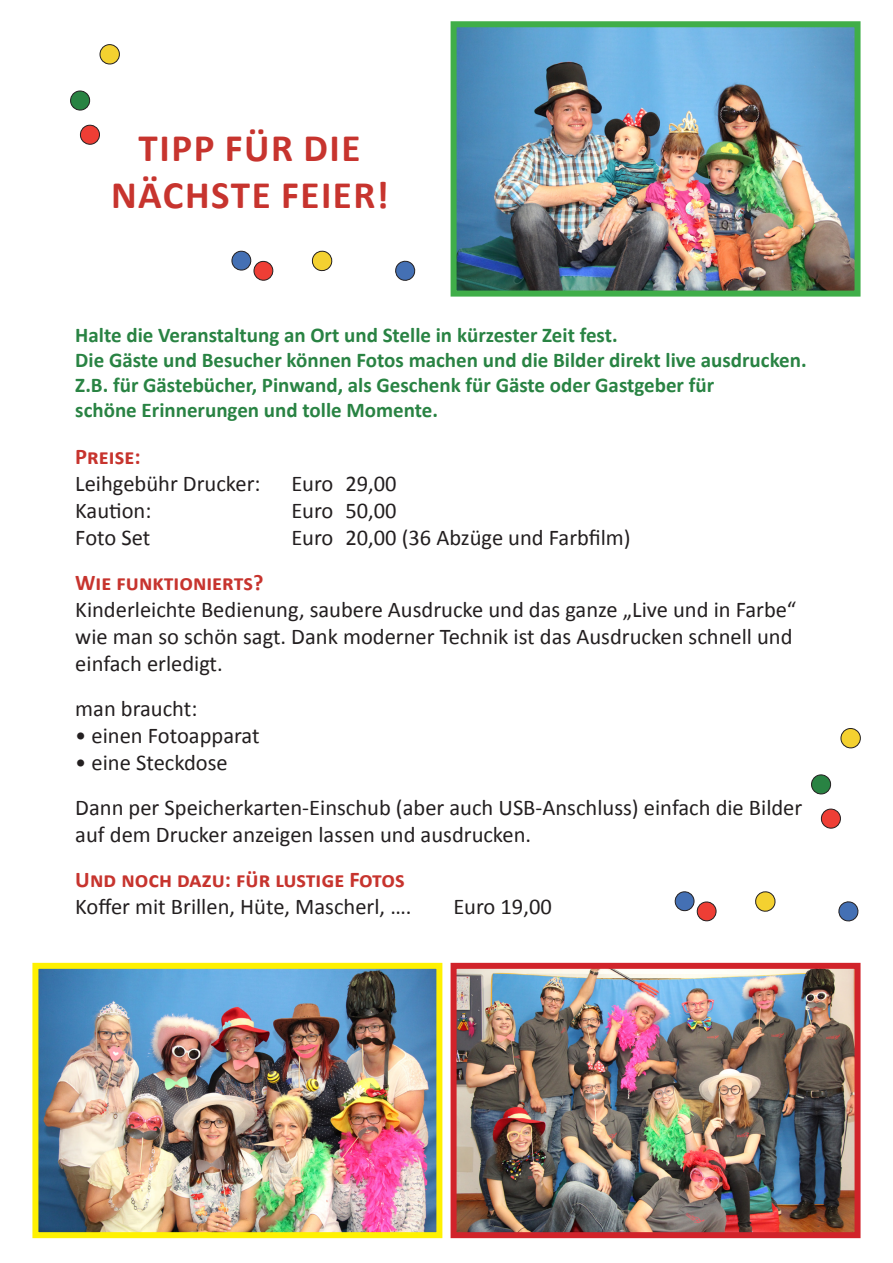
<style>
.page{position:relative;width:893px;height:1263px;background:#fff}
.page>*{position:absolute;margin:0;border:0;box-sizing:border-box;transform-origin:0 0}
.t1{font:700 39px/46.8px "Calibri";letter-spacing:.04em;color:#c7342e;text-align:center}
.t2{font:22.5px/27px "Calibri";color:#231f20}
.t3{font:700 22.5px "Calibri";color:#c7342e}
.t4{font:700 21px "Calibri";color:#298343}
</style>
<div class="page">
<img style="left:39px;top:970px;width:396px;height:261px">
<div style="left:32px;top:963px;width:410px;height:275px;border:6px solid #fff101"></div>
<img style="left:458px;top:970px;width:395px;height:261px">
<div style="left:451px;top:963px;width:409px;height:275px;border:6px solid #d1232a"></div>
<img style="left:458px;top:28px;width:395px;height:262px">
<div style="left:451px;top:21px;width:409px;height:276px;border:6px solid #40ae49"></div>
<svg style="left:755px;top:891px;width:21px;height:21px"></svg>
<svg style="left:674px;top:891px;width:43px;height:31px"></svg>
<svg style="left:811px;top:774px;width:21px;height:21px"></svg>
<svg style="left:820px;top:808px;width:21px;height:21px"></svg>
<svg style="left:838px;top:901px;width:21px;height:21px"></svg>
<svg style="left:840px;top:728px;width:21px;height:21px"></svg>
<svg style="left:311px;top:250px;width:22px;height:22px"></svg>
<svg style="left:231px;top:250px;width:43px;height:31px"></svg>
<svg style="left:70px;top:90px;width:21px;height:21px"></svg>
<svg style="left:79px;top:124px;width:21px;height:21px"></svg>
<svg style="left:395px;top:260px;width:21px;height:21px"></svg>
<svg style="left:99px;top:44px;width:21px;height:21px"></svg>
<p class="t1" style="left:111px;top:124px;width:279px">TIPP FÜR DIE<br>NÄCHSTE FEIER!</p>
<p class="t4" style="left:75px;top:321px;width:544px">Halte die Veranstaltung an Ort und Stelle in kürzester Zeit fest.</p>
<p class="t4" style="left:75px;top:346px;width:733px">Die Gäste und Besucher können Fotos machen und die Bilder direkt live ausdrucken.</p>
<p class="t4" style="left:75px;top:372px;width:640px">Z.B. für Gästebücher, Pinwand, als Geschenk für Gäste oder Gastgeber für</p>
<p class="t4" style="left:75px;top:397px;width:364px">schöne Erinnerungen und tolle Momente.</p>
<p class="t3" style="left:75px;top:442px;width:67px">Preise:</p>
<p class="t2" style="left:75px;top:470px;width:187px">Leihgebühr Drucker:</p>
<p class="t2" style="left:291px;top:470px;width:107px">Euro 29,00</p>
<p class="t2" style="left:75px;top:497px;width:78px">Kaution:</p>
<p class="t2" style="left:291px;top:497px;width:107px">Euro 50,00</p>
<p class="t2" style="left:75px;top:524px;width:77px">Foto Set</p>
<p class="t2" style="left:291px;top:524px;width:341px">Euro 20,00 (36 Abzüge und Farbfilm)</p>
<p class="t3" style="left:75px;top:568px;width:190px">Wie funktionierts?</p>
<p class="t2" style="left:75px;top:596px;width:722px">Kinderleichte Bedienung, saubere Ausdrucke und das ganze „Live und in Farbe“ wie man so schön sagt. Dank moderner Technik ist das Ausdrucken schnell und einfach erledigt.</p>
<p class="t2" style="left:75px;top:695px;width:124px">man braucht:</p>
<p class="t2" style="left:75px;top:722px;width:186px">• einen Fotoapparat</p>
<p class="t2" style="left:75px;top:749px;width:154px">• eine Steckdose</p>
<p class="t2" style="left:75px;top:794px;width:728px">Dann per Speicherkarten-Einschub (aber auch USB-Anschluss) einfach die Bilder auf dem Drucker anzeigen lassen und ausdrucken.</p>
<p class="t3" style="left:75px;top:865px;width:331px">Und noch dazu: für lustige Fotos</p>
<p class="t2" style="left:75px;top:893px;width:338px">Koffer mit Brillen, Hüte, Mascherl, ….</p>
<p class="t2" style="left:453px;top:893px;width:100px">Euro 19,00</p>
</div>
